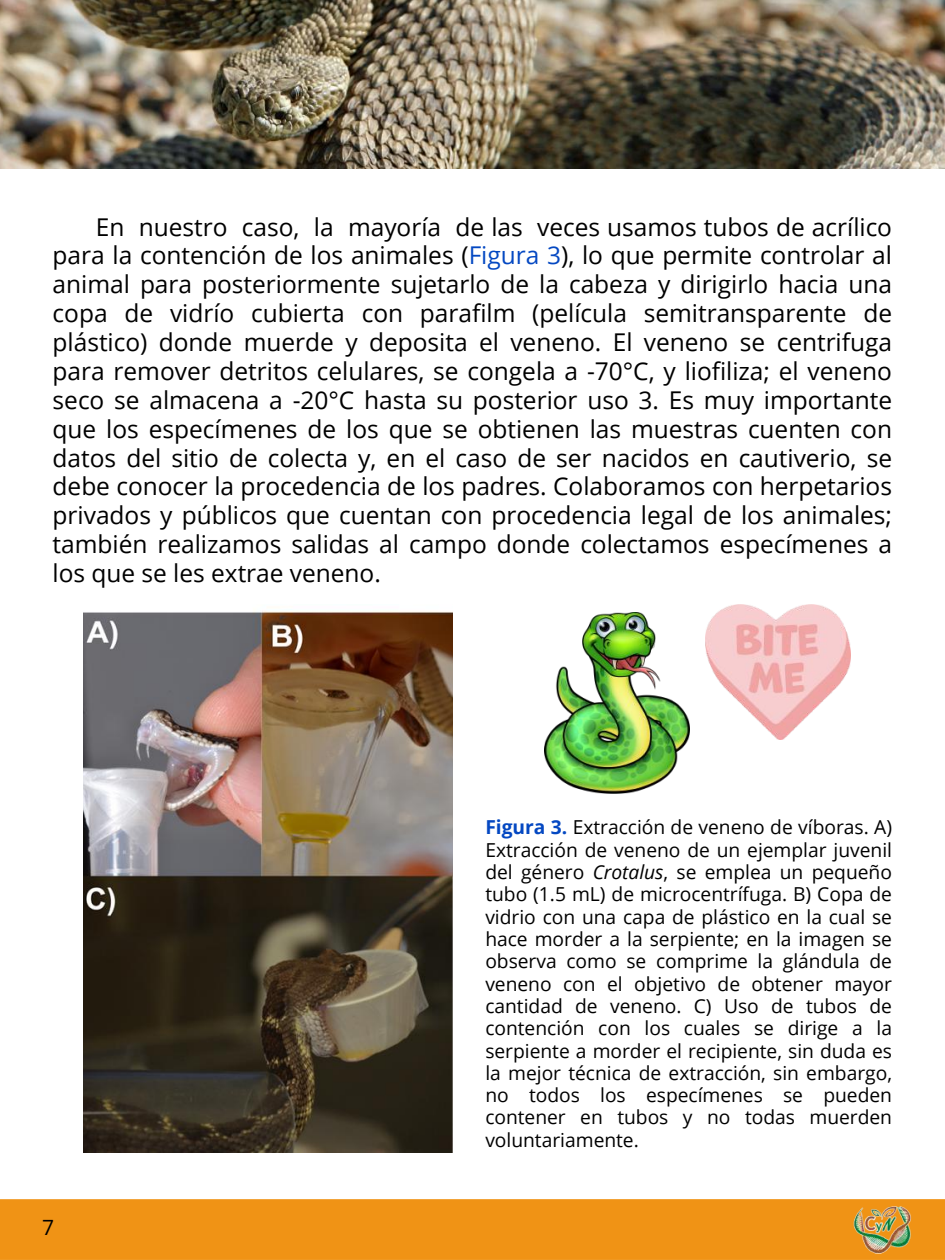
<style>
.page{position:relative;width:945px;height:1260px;background:#fff}
.page>*{position:absolute;margin:0;border:0;box-sizing:border-box;transform-origin:0 0}
.t1{font:24.5px/28.9px "Open Sans";color:#000;text-align:justify}
.t2{font:21px "Open Sans";color:#000}
.t3{font:19.25px/22.4px "Open Sans";color:#000;text-align:justify}
.s1{color:#0448c2}
.s2{font-weight:700;color:#0448c2}
.s3{font-style:italic}
</style>
<div class="page">
<div style="left:0;top:1199px;width:945px;height:61px;background:#f09315"></div>
<img style="left:851px;top:1199px;width:62px;height:61px">
<img style="left:0;top:0;width:945px;height:168px">
<img style="left:84px;top:611px;width:368px;height:541px">
<img style="left:545px;top:612px;width:144px;height:181px">
<img style="left:705px;top:605px;width:146px;height:135px">
<p class="t1" style="left:53px;top:212px;width:841px;text-indent:43px">En nuestro caso, la mayoría de las veces usamos tubos de acrílico para la contención de los animales (<span class="s1">Figura 3</span>), lo que permite controlar al animal para posteriormente sujetarlo de la cabeza y dirigirlo hacia una copa de vidrío cubierta con parafilm (película semitransparente de plástico) donde muerde y deposita el veneno. El veneno se centrifuga para remover detritos celulares, se congela a -70°C, y liofiliza; el veneno seco se almacena a -20°C hasta su posterior uso 3. Es muy importante que los especímenes de los que se obtienen las muestras cuenten con datos del sitio de colecta y, en el caso de ser nacidos en cautiverio, se debe conocer la procedencia de los padres. Colaboramos con herpetarios privados y públicos que cuentan con procedencia legal de los animales; también realizamos salidas al campo donde colectamos especímenes a los que se les extrae veneno.</p>
<p class="t2" style="left:42px;top:1212px;width:13px">7</p>
<p class="t3" style="left:485px;top:816px;width:408px"><span class="s2">Figura 3.</span> Extracción de veneno de víboras. A)<br>Extracción de veneno de un ejemplar juvenil del género <span class="s3">Crotalus</span>, se emplea un pequeño tubo (1.5 mL) de microcentrífuga. B) Copa de vidrio con una capa de plástico en la cual se hace morder a la serpiente; en la imagen se observa como se comprime la glándula de veneno con el objetivo de obtener mayor cantidad de veneno. C) Uso de tubos de contención con los cuales se dirige a la serpiente a morder el recipiente, sin duda es la mejor técnica de extracción, sin embargo, no todos los especímenes se pueden contener en tubos y no todas muerden voluntariamente.</p>
</div>
